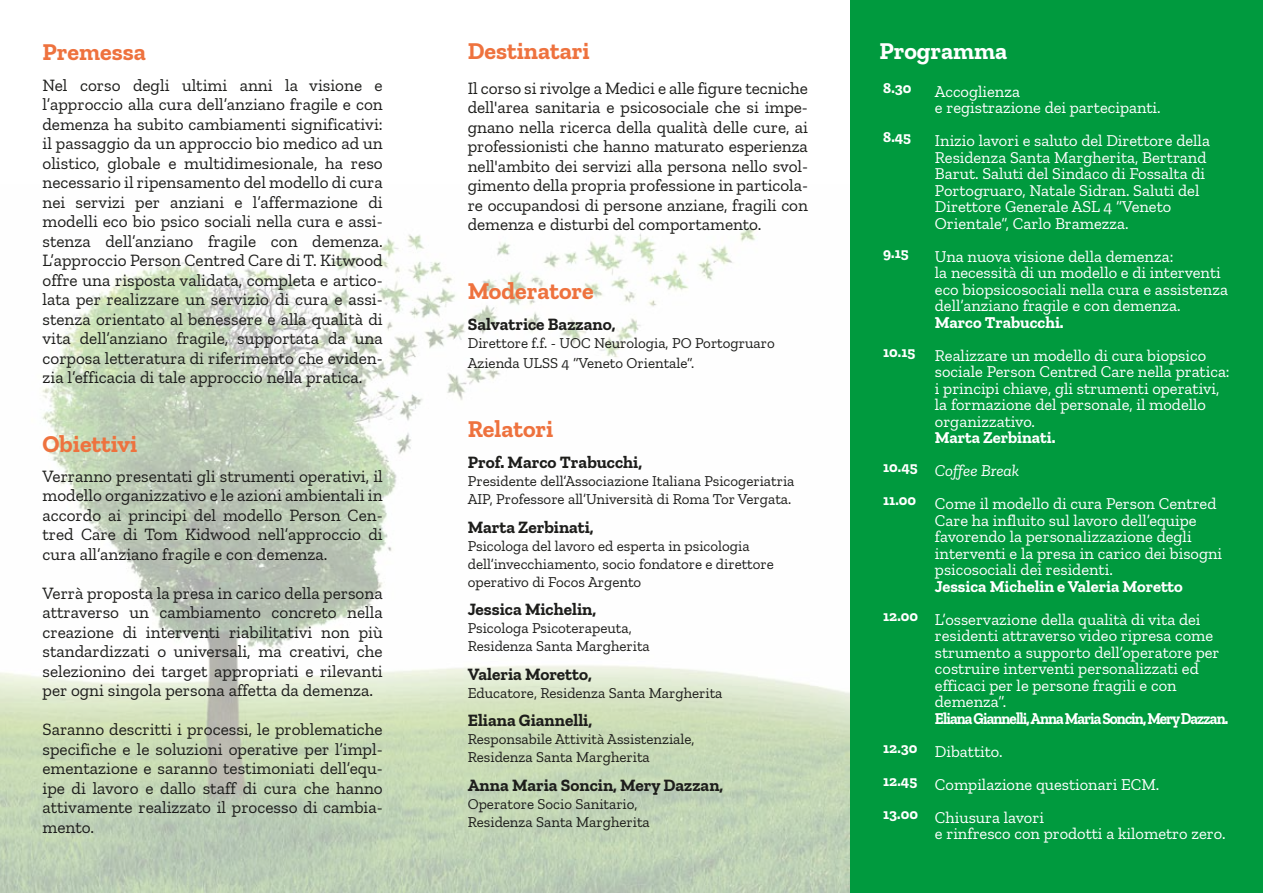
<style>
.page{position:relative;width:1263px;height:893px;background:#fff}
.page>*{position:absolute;margin:0;border:0;box-sizing:border-box;transform-origin:0 0}
.t1{font:700 24px "Zilla Slab";color:#ee723e}
.t2{font:700 24px "Zilla Slab";color:#fff}
.t3{font:17.25px/19.5px "Zilla Slab";color:#1d1d1b;text-align:justify}
.t4{font:700 17.25px "Zilla Slab";color:#1d1d1b}
.t5{font:16.5px/16.5px "Zilla Slab";color:#fff}
.t6{font:700 16.5px "Zilla Slab";color:#fff}
.t7{font:700 16.5px "Zilla Slab";letter-spacing:-.06em;color:#fff;scale:.92 1}
.t8{font:italic 16.5px "Zilla Slab";color:#fff}
.t9{font:15px/18px "Zilla Slab";color:#1d1d1b}
.t10{font:700 15px "Zilla Slab";color:#fff}
</style>
<div class="page">
<img style="left:0;top:225px;width:850px;height:668px">
<div style="left:850px;top:0;width:413px;height:893px;background:#009a3e"></div>
<h1 class="t1" style="left:43px;top:39px;width:105px">Premessa</h1>
<p class="t3" style="left:43px;top:75px;width:342px">Nel corso degli ultimi anni la visione e l’approccio alla cura dell’anziano fragile e con demenza ha subito cambiamenti significativi: il passaggio da un approccio bio medico ad un olistico, globale e multidimesionale, ha reso necessario il ripensamento del modello di cura nei servizi per anziani e l’affermazione di modelli eco bio psico sociali nella cura e assi&shy;stenza dell’anziano fragile con demenza.<br>L’approccio Person Centred Care di T. Kitwood offre una risposta validata, completa e artico&shy;lata per realizzare un servizio di cura e assi&shy;stenza orientato al benessere e alla qualità di vita dell’anziano fragile, supportata da una corposa letteratura di riferimento che eviden&shy;zia l’efficacia di tale approccio nella pratica.</p>
<h1 class="t1" style="left:43px;top:430px;width:96px">Obiettivi</h1>
<p class="t3" style="left:43px;top:466px;width:342px">Verranno presentati gli strumenti operativi, il modello organizzativo e le azioni ambientali in accordo ai principi del modello Person Cen&shy;tred Care di Tom Kidwood nell’approccio di cura all’anziano fragile e con demenza.</p>
<p class="t3" style="left:43px;top:583px;width:342px">Verrà proposta la presa in carico della persona attraverso un cambiamento concreto nella creazione di interventi riabilitativi non più standardizzati o universali, ma creativi, che selezionino dei target appropriati e rilevanti per ogni singola persona affetta da demenza.</p>
<p class="t3" style="left:43px;top:720px;width:342px">Saranno descritti i processi, le problematiche specifiche e le soluzioni operative per l’impl&shy;ementazione e saranno testimoniati dell’equ&shy;ipe di lavoro e dallo staff di cura che hanno attivamente realizzato il processo di cambia&shy;mento.</p>
<h1 class="t1" style="left:468px;top:37px;width:123px">Destinatari</h1>
<p class="t3" style="left:468px;top:79px;width:342px">Il corso si rivolge a Medici e alle figure tecniche dell'area sanitaria e psicosociale che si impe&shy;gnano nella ricerca della qualità delle cure, ai professionisti che hanno maturato esperienza nell'ambito dei servizi alla persona nello svol&shy;gimento della propria professione in particola&shy;re occupandosi di persone anziane, fragili con demenza e disturbi del comportamento.</p>
<h1 class="t1" style="left:468px;top:277px;width:127px">Moderatore</h1>
<p class="t4" style="left:468px;top:315px;width:149px">Salvatrice Bazzano,</p>
<p class="t9" style="left:468px;top:333px;width:308px;line-height:19.8px">Direttore f.f. - UOC Neurologia, PO Portogruaro<br>Azienda ULSS 4 “Veneto Orientale”.</p>
<h1 class="t1" style="left:468px;top:415px;width:87px">Relatori</h1>
<p class="t4" style="left:468px;top:452px;width:176px">Prof. Marco Trabucchi,</p>
<p class="t9" style="left:468px;top:472px;width:328px">Presidente dell’Associazione Italiana Psicogeriatria<br>AIP, Professore all’Università di Roma Tor Vergata.</p>
<p class="t4" style="left:468px;top:517px;width:128px">Marta Zerbinati,</p>
<p class="t9" style="left:468px;top:537px;width:308px">Psicologa del lavoro ed esperta in psicologia dell’invecchiamento, socio fondatore e direttore operativo di Focos Argento</p>
<p class="t4" style="left:468px;top:599px;width:130px">Jessica Michelin,</p>
<p class="t9" style="left:468px;top:619px;width:184px">Psicologa Psicoterapeuta,<br>Residenza Santa Margherita</p>
<p class="t4" style="left:468px;top:664px;width:126px">Valeria Moretto,</p>
<p class="t9" style="left:468px;top:684px;width:256px">Educatore, Residenza Santa Margherita</p>
<p class="t4" style="left:468px;top:710px;width:126px">Eliana Giannelli,</p>
<p class="t9" style="left:468px;top:730px;width:228px">Responsabile Attività Assistenziale,<br>Residenza Santa Margherita</p>
<p class="t4" style="left:468px;top:775px;width:257px">Anna Maria Soncin, Mery Dazzan,</p>
<p class="t9" style="left:468px;top:795px;width:184px">Operatore Socio Sanitario,<br>Residenza Santa Margherita</p>
<h1 class="t2" style="left:879px;top:37px;width:130px">Programma</h1>
<p class="t5" style="left:935px;top:83px;width:227px">Accoglienza<br>e registrazione dei partecipanti.</p>
<p class="t5" style="left:935px;top:132px;width:277px">Inizio lavori e saluto del Direttore della Residenza Santa Margherita, Bertrand Barut. Saluti del Sindaco di Fossalta di Portogruaro, Natale Sidran. Saluti del Direttore Generale ASL 4 “Veneto Orientale”, Carlo Bramezza.</p>
<p class="t5" style="left:935px;top:248px;width:295px">Una nuova visione della demenza:<br>la necessità di un modello e di interventi eco biopsicosociali nella cura e assistenza dell’anziano fragile e con demenza.</p>
<p class="t6" style="left:935px;top:313px;width:130px">Marco Trabucchi.</p>
<p class="t5" style="left:935px;top:347px;width:296px">Realizzare un modello di cura biopsico sociale Person Centred Care nella pratica: i principi chiave, gli strumenti operativi, la formazione del personale, il modello organizzativo.</p>
<p class="t6" style="left:935px;top:428px;width:122px">Marta Zerbinati.</p>
<p class="t8" style="left:935px;top:462px;width:86px">Coffee Break</p>
<p class="t5" style="left:935px;top:495px;width:289px">Come il modello di cura Person Centred Care ha influito sul lavoro dell’equipe favorendo la personalizzazione degli interventi e la presa in carico dei bisogni psicosociali dei residenti.</p>
<p class="t6" style="left:935px;top:577px;width:249px">Jessica Michelin e Valeria Moretto</p>
<p class="t5" style="left:935px;top:611px;width:286px">L’osservazione della qualità di vita dei residenti attraverso video ripresa come strumento a supporto dell’operatore per costruire interventi personalizzati ed efficaci per le persone fragili e con demenza”.</p>
<p class="t7" style="left:935px;top:709px;width:320px">Eliana Giannelli, Anna Maria Soncin, Mery Dazzan.</p>
<p class="t5" style="left:935px;top:735px;width:226px;line-height:33px">Dibattito.<br>Compilazione questionari ECM.<br>Chiusura lavori</p>
<p class="t5" style="left:935px;top:825px;width:292px">e rinfresco con prodotti a kilometro zero.</p>
<p class="t10" style="left:883px;top:79px;width:30px">8.30</p>
<p class="t10" style="left:883px;top:129px;width:29px">8.45</p>
<p class="t10" style="left:883px;top:244px;width:27px">9.15</p>
<p class="t10" style="left:883px;top:343px;width:34px">10.15</p>
<p class="t10" style="left:883px;top:459px;width:36px">10.45</p>
<p class="t10" style="left:883px;top:492px;width:34px">11.00</p>
<p class="t10" style="left:883px;top:607px;width:36px">12.00</p>
<p class="t10" style="left:883px;top:739px;width:36px">12.30</p>
<p class="t10" style="left:883px;top:772px;width:35px">12.45</p>
<p class="t10" style="left:883px;top:805px;width:36px">13.00</p>
</div>
